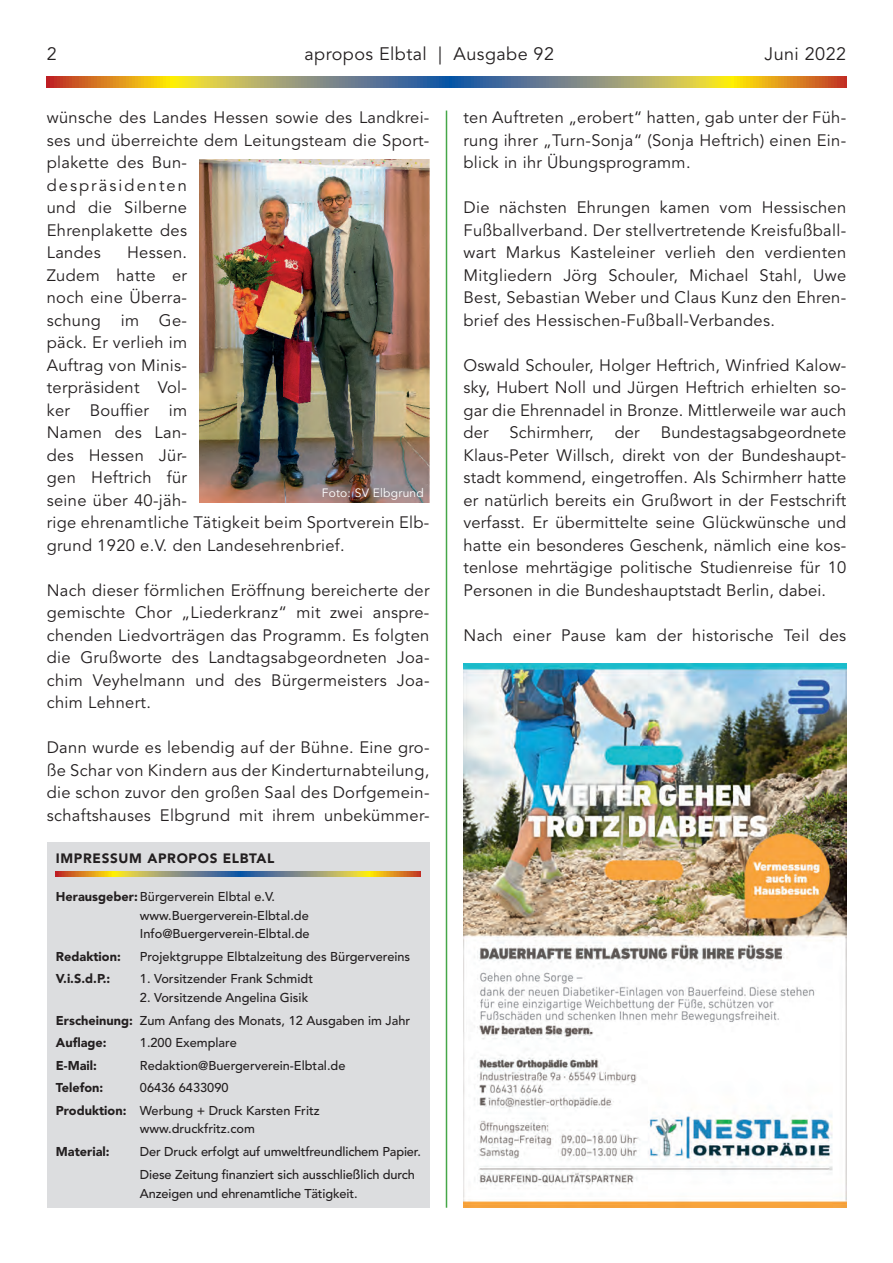
<style>
.page{position:relative;width:893px;height:1263px;background:#fff}
.page>*{position:absolute;margin:0;border:0;box-sizing:border-box;transform-origin:0 0}
.t1{font:18px "Avenir LT Std";letter-spacing:.025em;color:#231f20}
.t2{font:16.5px/22.5px "Avenir LT Std";letter-spacing:.02em;color:#231f20;text-align:justify}
.t3{font:900 13.5px "Avenir LT Std";letter-spacing:.05em;color:#231f20}
.t4{font:500 12.75px/22.5px "Avenir LT Std";color:#231f20}
.t5{font:900 12.75px "Avenir LT Std";color:#231f20}
.t6{font:12px "Avenir LT Std";letter-spacing:.02em;color:#fff}
.s1{font-weight:900}
</style>
<div class="page">
<svg style="left:47px;top:77px;width:799px;height:10px;background:#a3935b"></svg>
<hr style="left:446px;top:111px;width:1px;height:1097px;background:#45a748">
<div style="left:47px;top:842px;width:382px;height:365px;background:#dcdddf"></div>
<svg style="left:56px;top:871px;width:365px;height:6px;background:#a3935b"></svg>
<img style="left:463px;top:663px;width:383px;height:545px">
<img style="left:200px;top:159px;width:229px;height:343px">
<p class="t1" style="left:47px;top:44px;width:12px">2</p>
<p class="t1" style="left:304px;top:44px;width:251px">apropos Elbtal | Ausgabe 92</p>
<p class="t1" style="left:764px;top:44px;width:83px">Juni 2022</p>
<p class="t2" style="left:47px;top:107px;width:384px;text-align:left">wünsche des Landes Hessen sowie des Landkrei&shy;ses und überreichte dem Leitungsteam die Sport&shy;plakette des Bun-<br>despräsidenten<br>und die Silberne<br>Ehrenplakette des<br>Landes</p>
<p class="t2" style="left:47px;top:242px;width:384px;text-align:left;text-indent:80px">Hessen.<br>Zudem hatte er<br>noch eine Überra-<br>schung im Ge-<br>päck. Er verlieh im<br>Auftrag von Minis-<br>terpräsident Vol-<br>ker Bouffier im<br>Namen des Lan-<br>des Hessen Jür-<br>gen Heftrich für<br>seine über 40-jäh-<br>rige ehrenamtliche Tätigkeit beim Sportverein Elb&shy;grund 1920 e.V. den Landesehrenbrief.</p>
<p class="t2" style="left:47px;top:579px;width:384px">Nach dieser förmlichen Eröffnung bereicherte der gemischte Chor „Liederkranz“ mit zwei anspre&shy;chenden Liedvorträgen das Programm. Es folgten die Grußworte des Landtagsabgeordneten Joa&shy;chim Veyhelmann und des Bürgermeisters Joa&shy;chim Lehnert.</p>
<p class="t2" style="left:47px;top:737px;width:384px">Dann wurde es lebendig auf der Bühne. Eine gro&shy;ße Schar von Kindern aus der Kinderturnabteilung, die schon zuvor den großen Saal des Dorfgemein&shy;schaftshauses Elbgrund mit ihrem unbekümmer-</p>
<p class="t6" style="left:322px;top:486px;width:104px">Foto: SV Elbgrund</p>
<p class="t3" style="left:56px;top:850px;width:220px">IMPRESSUM APROPOS ELBTAL</p>
<p class="t4" style="left:140px;top:887px;width:171px;line-height:18.8px;text-indent:-84px"><span class="s1">Herausgeber:</span> Bürgerverein Elbtal e.V. www.Buergerverein-Elbtal.de<br>Info@Buergerverein-Elbtal.de</p>
<p class="t5" style="left:56px;top:949px;width:66px">Redaktion:</p>
<p class="t4" style="left:140px;top:945px;width:272px">Projektgruppe Elbtalzeitung des Bürgervereins</p>
<p class="t5" style="left:56px;top:971px;width:56px">V.i.S.d.P.:</p>
<p class="t4" style="left:140px;top:968px;width:175px">1. Vorsitzender Frank Schmidt</p>
<p class="t4" style="left:56px;top:987px;width:356px;text-indent:84px">2. Vorsitzende Angelina Gisik<br><span class="s1">Erscheinung:</span> Zum Anfang des Monats, 12 Ausgaben im Jahr<br><span class="s1">Auflage:</span></p>
<p class="t4" style="left:140px;top:1032px;width:98px">1.200 Exemplare</p>
<p class="t5" style="left:56px;top:1057px;width:43px">E-Mail:</p>
<p class="t4" style="left:140px;top:1054px;width:207px">Redaktion@Buergerverein-Elbtal.de</p>
<p class="t5" style="left:56px;top:1080px;width:49px">Telefon:</p>
<p class="t4" style="left:56px;top:1077px;width:265px;text-align:center">06436 6433090<br><span class="s1">Produktion:</span> Werbung + Druck Karsten Fritz</p>
<p class="t4" style="left:140px;top:1118px;width:117px">www.druckfritz.com</p>
<p class="t5" style="left:56px;top:1144px;width:55px">Material:</p>
<p class="t4" style="left:140px;top:1140px;width:282px;line-height:23.2px">Der Druck erfolgt auf umweltfreundlichem Papier.<br>Diese Zeitung finanziert sich ausschließlich durch</p>
<p class="t4" style="left:140px;top:1182px;width:219px">Anzeigen und ehrenamtliche Tätigkeit.</p>
<p class="t2" style="left:463px;top:107px;width:384px">ten Auftreten „erobert“ hatten, gab unter der Füh&shy;rung ihrer „Turn-Sonja“ (Sonja Heftrich) einen Ein&shy;blick in ihr Übungsprogramm.</p>
<p class="t2" style="left:463px;top:197px;width:384px">Die nächsten Ehrungen kamen vom Hessischen Fußballverband. Der stellvertretende Kreisfußball&shy;wart Markus Kasteleiner verlieh den verdienten Mitgliedern Jörg Schouler, Michael Stahl, Uwe Best, Sebastian Weber und Claus Kunz den Ehren&shy;brief des Hessischen-Fußball-Verbandes.</p>
<p class="t2" style="left:463px;top:354px;width:384px">Oswald Schouler, Holger Heftrich, Winfried Kalow&shy;sky, Hubert Noll und Jürgen Heftrich erhielten so&shy;gar die Ehrennadel in Bronze. Mittlerweile war auch der</p>
<p class="t2" style="left:463px;top:422px;width:384px;text-indent:197px">Bundestagsabgeordnete Klaus-Peter Willsch, direkt von der Bundeshaupt&shy;stadt kommend, eingetroffen. Als Schirmherr hatte er natürlich bereits ein Grußwort in der Festschrift verfasst. Er übermittelte seine Glückwünsche und hatte ein besonderes Geschenk, nämlich eine kos&shy;tenlose mehrtägige politische Studienreise für 10<br>Personen in die Bundeshauptstadt Berlin, dabei.</p>
<p class="t2" style="left:463px;top:624px;width:384px">Nach einer Pause kam der historische Teil des</p>
<p class="t2" style="left:510px;top:422px;width:86px">Schirmherr,</p>
<p class="t2" style="left:615px;top:422px;width:27px">der</p>
</div>
